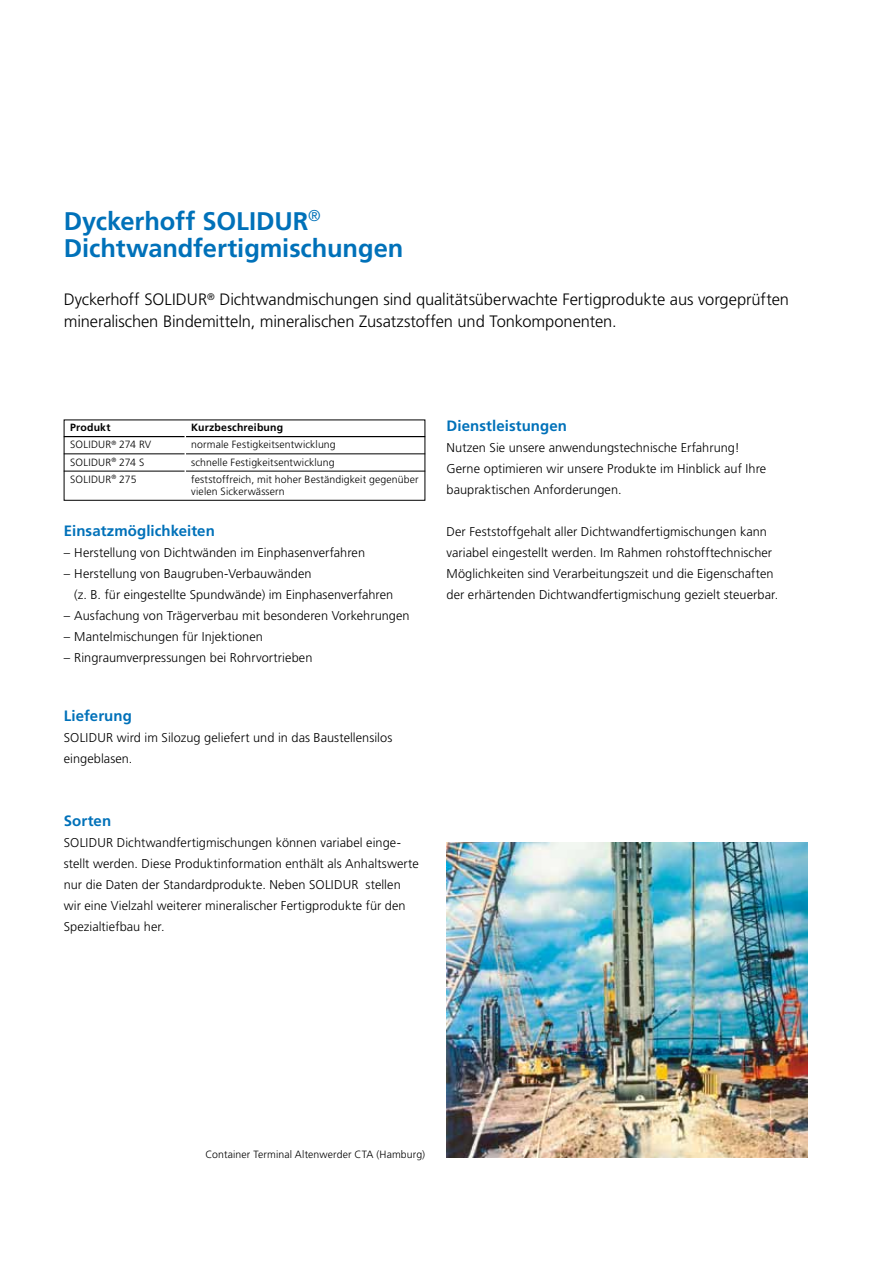
<style>
.page{position:relative;width:893px;height:1263px;background:#fff}
.page>*{position:absolute;margin:0;border:0;box-sizing:border-box;transform-origin:0 0}
.t1{font:700 25.5px/27px "Frutiger LT Std";letter-spacing:-.005em;color:#0071b9}
.t2{font:300 16.5px/21.6px "Frutiger LT Std";letter-spacing:-.005em;color:#000}
.t3{font:700 15px "Frutiger LT Std";letter-spacing:.005em;color:#0071b9}
.t4{font:300 12.75px/21px "Frutiger LT Std";letter-spacing:.005em;color:#000}
.t5{font:300 10.5px/12px "Frutiger LT Std";letter-spacing:.01em;color:#000}
.t6{font:700 10.5px "Frutiger LT Std";letter-spacing:.02em;color:#000}
</style>
<div class="page">
<hr style="left:892px;top:210px;width:1px;height:1053px;background:#e2e3e4">
<hr style="left:64px;top:436px;width:361px;height:1px;background:#000">
<hr style="left:64px;top:453px;width:361px;height:1px;background:#000">
<hr style="left:64px;top:471px;width:361px;height:1px;background:#000">
<hr style="left:185px;top:424px;width:1px;height:71px;background:#fff">
<div style="left:64px;top:420px;width:361px;height:81px;border:1px solid #000"></div>
<img style="left:447px;top:843px;width:361px;height:315px">
<h1 class="t1" style="left:64px;top:208px;width:341px">Dyckerhoff SOLIDUR<sup>®<br></sup>Dichtwandfertigmischungen</h1>
<p class="t2" style="left:64px;top:289px;width:727px">Dyckerhoff SOLIDUR<sup>®</sup> Dichtwandmischungen sind qualitätsüberwachte Fertigprodukte aus vorgeprüften mineralischen Bindemitteln, mineralischen Zusatzstoffen und Tonkomponenten.</p>
<p class="t6" style="left:70px;top:421px;width:42px">Produkt</p>
<p class="t6" style="left:191px;top:421px;width:93px">Kurzbeschreibung</p>
<p class="t5" style="left:70px;top:439px;width:83px">SOLIDUR<sup>®</sup> 274 RV</p>
<p class="t5" style="left:191px;top:439px;width:146px">normale Festigkeitsentwicklung</p>
<p class="t5" style="left:70px;top:456px;width:76px">SOLIDUR<sup>®</sup> 274 S</p>
<p class="t5" style="left:191px;top:456px;width:145px">schnelle Festigkeitsentwicklung</p>
<p class="t5" style="left:70px;top:473px;width:68px">SOLIDUR<sup>®</sup> 275</p>
<p class="t5" style="left:191px;top:473px;width:229px">feststoffreich, mit hoher Beständigkeit gegenüber vielen Sickerwässern</p>
<p class="t3" style="left:64px;top:522px;width:153px">Einsatzmöglichkeiten</p>
<p class="t4" style="left:64px;top:543px;width:303px">– Herstellung von Dichtwänden im Einphasenverfahren</p>
<p class="t4" style="left:74px;top:564px;width:321px;text-indent:-11px">– Herstellung von Baugruben-Verbauwänden<br>(z. B. für eingestellte Spundwände) im Einphasenverfahren</p>
<p class="t4" style="left:64px;top:606px;width:347px">– Ausfachung von Trägerverbau mit besonderen Vorkehrungen</p>
<p class="t4" style="left:64px;top:627px;width:201px">– Mantelmischungen für Injektionen</p>
<p class="t4" style="left:64px;top:648px;width:250px">– Ringraumverpressungen bei Rohrvortrieben</p>
<p class="t3" style="left:64px;top:706px;width:70px">Lieferung</p>
<p class="t4" style="left:64px;top:727px;width:330px">SOLIDUR wird im Silozug geliefert und in das Baustellensilos eingeblasen.</p>
<p class="t3" style="left:64px;top:811px;width:49px">Sorten</p>
<p class="t4" style="left:64px;top:832px;width:357px">SOLIDUR Dichtwandfertigmischungen können variabel einge&shy;stellt werden. Diese Produktinformation enthält als Anhaltswerte nur die Daten der Standardprodukte. Neben SOLIDUR stellen wir eine Vielzahl weiterer mineralischer Fertigprodukte für den Spezialtiefbau her.</p>
<p class="t3" style="left:446px;top:417px;width:122px">Dienstleistungen</p>
<p class="t4" style="left:446px;top:438px;width:321px">Nutzen Sie unsere anwendungstechnische Erfahrung!<br>Gerne optimieren wir unsere Produkte im Hinblick auf Ihre baupraktischen Anforderungen.</p>
<p class="t4" style="left:446px;top:522px;width:333px">Der Feststoffgehalt aller Dichtwandfertigmischungen kann variabel eingestellt werden. Im Rahmen rohstofftechnischer Möglichkeiten sind Verarbeitungszeit und die Eigenschaften der erhärtenden Dichtwandfertigmischung gezielt steuerbar.</p>
<p class="t5" style="left:205px;top:1148px;width:221px">Container Terminal Altenwerder CTA (Hamburg)</p>
</div>
